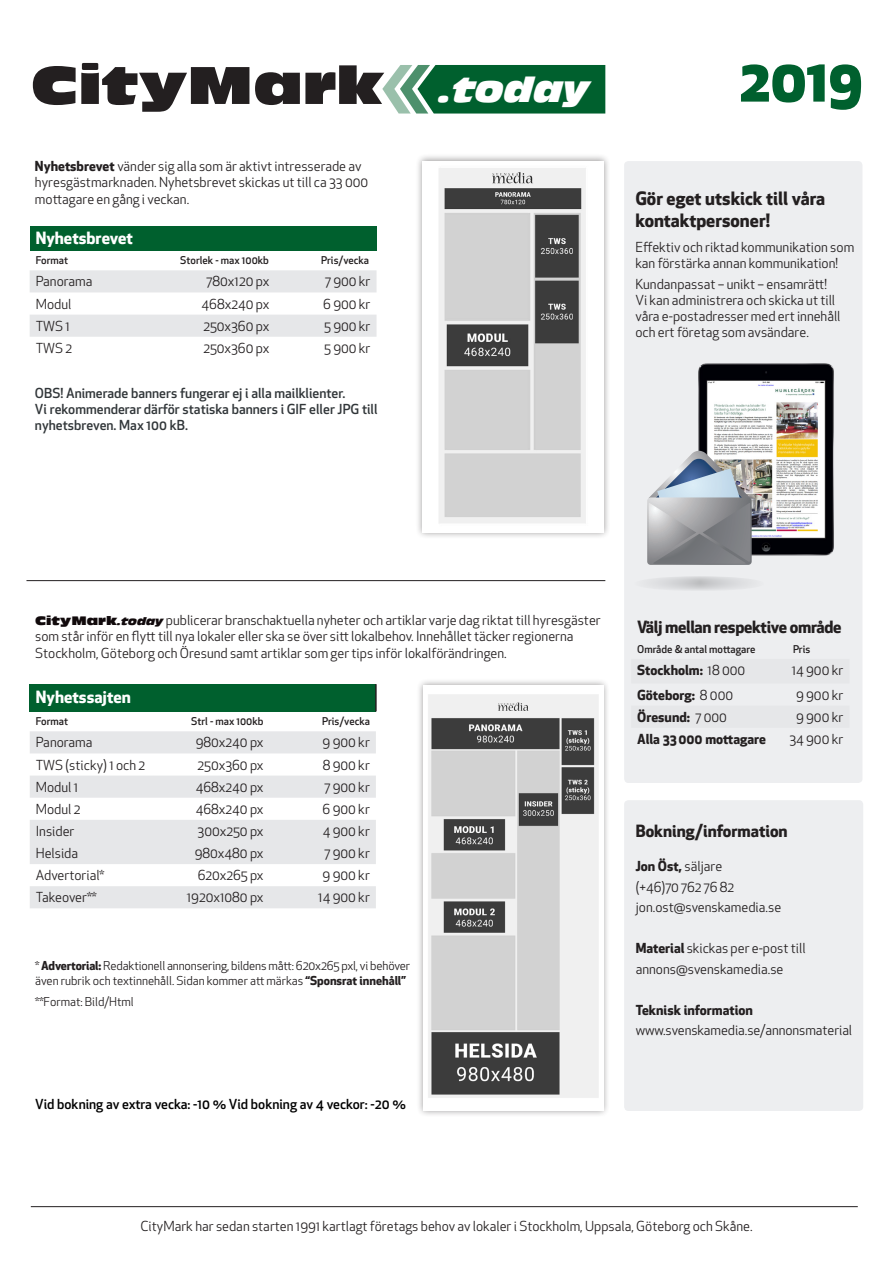
<style>
.page{position:relative;width:893px;height:1263px;background:#fff}
.page>*{position:absolute;margin:0;border:0;box-sizing:border-box;transform-origin:0 0}
.t1{font:800 58.05px "BV Apex New";color:#00602e}
.t2{font:51.6px "Antique Olive Nord";color:#231f20}
.t3{font:italic 34.05px "Antique Olive Nord";color:#fff}
.t4{font:700 18px/21.6px "BV Apex New";color:#231f20}
.t5{font:700 16.5px "BV Apex New";letter-spacing:-.02em;color:#231f20}
.t6{font:700 16.5px "BV Apex New";color:#fff}
.t7{font:700 16.5px "BV Apex New";color:#231f20}
.t8{font:13.5px/16.2px "BV Apex New";color:#231f20}
.t9{font:500 13.5px/16.2px "BV Apex New";color:#313639}
.t10{font:700 13.5px "BV Apex New";color:#231f20}
.t11{font:500 13.5px "BV Apex New";color:#000001}
.t12{font:12px/14.4px "BV Apex New";letter-spacing:-.01em;color:#231f20}
.t13{font:500 10.5px "BV Apex New";color:#231f20}
.s1{font-weight:700}
.s2{font-family:"Antique Olive Nord";font-size:12px;color:#110a0c}
.s3{font-family:"Antique Olive Nord";font-style:italic;font-size:10.5px;color:#110a0c}
.s4{font-weight:400}
</style>
<div class="page">
<div style="left:624px;top:161px;width:238px;height:622px;background:#edeef0;border-radius:4px"></div>
<div style="left:624px;top:800px;width:239px;height:311px;background:#edeef0;border-radius:4px"></div>
<svg style="left:382px;top:65px;width:223px;height:49px;background:#25774c"></svg>
<img style="left:698px;top:363px;width:136px;height:193px">
<svg style="left:647px;top:451px;width:105px;height:114px;background:#a4a9ae"></svg>
<svg style="left:649px;top:576px;width:102px;height:14px"></svg>
<div style="left:416px;top:678px;width:194px;height:440px;background:#231f20;opacity:.47"></div>
<img style="left:423px;top:686px;width:180px;height:424px">
<hr style="left:31px;top:1206px;width:827px;height:1px;background:#231f20">
<hr style="left:26px;top:580px;width:579px;height:1px;background:#231f20">
<div style="left:30px;top:684px;width:346px;height:27px;background:#00602e"></div>
<svg style="left:30px;top:731px;width:346px;height:177px;fill:#e6e7e9"></svg>
<hr style="left:375px;top:684px;width:2px;height:27px;background:#231f20">
<div style="left:30px;top:226px;width:347px;height:24px;background:#00602e"></div>
<svg style="left:30px;top:270px;width:347px;height:67px"></svg>
<div style="left:415px;top:154px;width:195px;height:386px;background:#231f20;opacity:.47"></div>
<img style="left:423px;top:161px;width:180px;height:371px">
<p class="t2" style="left:31px;top:53px;width:354px">CityMark</p>
<p class="t8" style="left:35px;top:158px;width:335px"><span class="s1">Nyhetsbrevet</span> vänder sig alla som är aktivt intresserade av hyresgästmarknaden. Nyhetsbrevet skickas ut till ca 33 000 mottagare en gång i veckan.</p>
<p class="t6" style="left:36px;top:226px;width:99px">Nyhetsbrevet</p>
<p class="t13" style="left:36px;top:253px;width:34px">Format</p>
<p class="t13" style="left:180px;top:253px;width:90px">Storlek - max 100kb</p>
<p class="t13" style="left:321px;top:253px;width:49px">Pris/vecka</p>
<p class="t8" style="left:36px;top:273px;width:58px">Panorama</p>
<p class="t8" style="left:207px;top:273px;width:64px">780x120 px</p>
<p class="t8" style="left:325px;top:273px;width:47px">7 900 kr</p>
<p class="t8" style="left:36px;top:296px;width:37px">Modul</p>
<p class="t8" style="left:202px;top:296px;width:69px">468x240 px</p>
<p class="t8" style="left:323px;top:296px;width:49px">6 900 kr</p>
<p class="t8" style="left:36px;top:318px;width:36px">TWS 1</p>
<p class="t8" style="left:203px;top:318px;width:67px">250x360 px</p>
<p class="t8" style="left:324px;top:318px;width:48px">5 900 kr</p>
<p class="t8" style="left:36px;top:340px;width:38px">TWS 2</p>
<p class="t8" style="left:203px;top:340px;width:67px">250x360 px</p>
<p class="t8" style="left:324px;top:340px;width:48px">5 900 kr</p>
<p class="t9" style="left:35px;top:385px;width:344px">OBS! Animerade banners fungerar ej i alla mailklienter.<br>Vi rekommenderar därför statiska banners i GIF eller JPG till nyhetsbreven. Max 100 kB.</p>
<p class="t3" style="left:439px;top:68px;width:152px">.today</p>
<p class="t1" style="left:739px;top:40px;width:125px">2019</p>
<p class="t4" style="left:635px;top:187px;width:191px">Gör eget utskick till våra kontaktpersoner!</p>
<p class="t8" style="left:635px;top:239px;width:220px">Effektiv och riktad kommunikation som kan förstärka annan kommunikation!</p>
<p class="t8" style="left:635px;top:276px;width:193px">Kundanpassat – unikt – ensamrätt!</p>
<p class="t8" style="left:635px;top:292px;width:207px">Vi kan administrera och skicka ut till våra e-postadresser med ert innehåll och ert företag som avsändare.</p>
<p class="t8" style="left:35px;top:612px;width:567px"><span class="s2">CityMark</span><span class="s3">.today</span> publicerar branschaktuella nyheter och artiklar varje dag riktat till hyresgäster som står inför en flytt till nya lokaler eller ska se över sitt lokalbehov. Innehållet täcker regionerna<br>Stockholm, Göteborg och Öresund samt artiklar som ger tips inför lokalförändringen.</p>
<p class="t6" style="left:36px;top:684px;width:97px">Nyhetssajten</p>
<p class="t13" style="left:36px;top:714px;width:34px">Format</p>
<p class="t13" style="left:191px;top:714px;width:74px">Strl - max 100kb</p>
<p class="t13" style="left:322px;top:714px;width:49px">Pris/vecka</p>
<p class="t8" style="left:36px;top:734px;width:58px">Panorama</p>
<p class="t8" style="left:196px;top:734px;width:69px">980x240 px</p>
<p class="t8" style="left:323px;top:734px;width:49px">9 900 kr</p>
<p class="t8" style="left:36px;top:756px;width:111px">TWS (sticky) 1 och 2</p>
<p class="t8" style="left:198px;top:756px;width:67px">250x360 px</p>
<p class="t8" style="left:323px;top:756px;width:49px">8 900 kr</p>
<p class="t8" style="left:36px;top:779px;width:44px">Modul 1</p>
<p class="t8" style="left:196px;top:779px;width:69px">468x240 px</p>
<p class="t8" style="left:325px;top:779px;width:47px">7 900 kr</p>
<p class="t8" style="left:36px;top:801px;width:46px">Modul 2</p>
<p class="t8" style="left:196px;top:801px;width:69px">468x240 px</p>
<p class="t8" style="left:323px;top:801px;width:49px">6 900 kr</p>
<p class="t8" style="left:36px;top:823px;width:40px">Insider</p>
<p class="t8" style="left:198px;top:823px;width:67px">300x250 px</p>
<p class="t8" style="left:323px;top:823px;width:49px">4 900 kr</p>
<p class="t8" style="left:36px;top:845px;width:44px">Helsida</p>
<p class="t8" style="left:195px;top:845px;width:70px">980x480 px</p>
<p class="t8" style="left:325px;top:845px;width:47px">7 900 kr</p>
<p class="t8" style="left:36px;top:867px;width:70px">Advertorial*</p>
<p class="t8" style="left:198px;top:867px;width:67px">620x265 px</p>
<p class="t8" style="left:323px;top:867px;width:49px">9 900 kr</p>
<p class="t8" style="left:36px;top:889px;width:62px">Takeover**</p>
<p class="t8" style="left:187px;top:889px;width:78px">1920x1080 px</p>
<p class="t8" style="left:318px;top:889px;width:53px">14 900 kr</p>
<p class="t12" style="left:35px;top:958px;width:377px">* <span class="s1">Advertorial:</span> Redaktionell annonsering, bildens mått: 620x265 pxl, vi behöver även rubrik och textinnehåll. Sidan kommer att märkas <span class="s1">“Sponsrat innehåll”</span></p>
<p class="t12" style="left:35px;top:994px;width:100px">**Format: Bild/Html</p>
<p class="t11" style="left:35px;top:1095px;width:372px">Vid bokning av extra vecka: -10 % Vid bokning av 4 veckor: -20 %</p>
<p class="t5" style="left:637px;top:615px;width:206px">Välj mellan respektive område</p>
<p class="t13" style="left:637px;top:642px;width:120px">Område &amp; antal mottagare</p>
<p class="t13" style="left:793px;top:642px;width:19px">Pris</p>
<p class="t10" style="left:637px;top:660px;width:110px">Stockholm: <span class="s4">18 000</span></p>
<p class="t8" style="left:792px;top:662px;width:53px">14 900 kr</p>
<p class="t10" style="left:637px;top:685px;width:97px">Göteborg: <span class="s4">8 000</span></p>
<p class="t8" style="left:796px;top:687px;width:49px">9 900 kr</p>
<p class="t10" style="left:637px;top:707px;width:91px">Öresund: <span class="s4">7 000</span></p>
<p class="t8" style="left:796px;top:709px;width:49px">9 900 kr</p>
<p class="t10" style="left:637px;top:729px;width:130px">Alla 33 000 mottagare</p>
<p class="t8" style="left:789px;top:731px;width:56px">34 900 kr</p>
<p class="t7" style="left:636px;top:819px;width:153px">Bokning/information</p>
<p class="t10" style="left:636px;top:857px;width:88px">Jon Öst, <span class="s4">säljare</span></p>
<p class="t8" style="left:636px;top:879px;width:100px">(+46)70 762 76 82</p>
<p class="t8" style="left:636px;top:899px;width:147px">jon.ost@svenskamedia.se</p>
<p class="t8" style="left:636px;top:940px;width:171px"><span class="s1">Material</span> skickas per e-post till</p>
<p class="t8" style="left:636px;top:961px;width:149px">annons@svenskamedia.se</p>
<p class="t10" style="left:636px;top:1000px;width:119px">Teknisk information</p>
<p class="t8" style="left:636px;top:1022px;width:218px">www.svenskamedia.se/annonsmaterial</p>
<p class="t8" style="left:140px;top:1218px;width:614px">CityMark har sedan starten 1991 kartlagt företags behov av lokaler i Stockholm, Uppsala, Göteborg och Skåne.</p>
</div>
